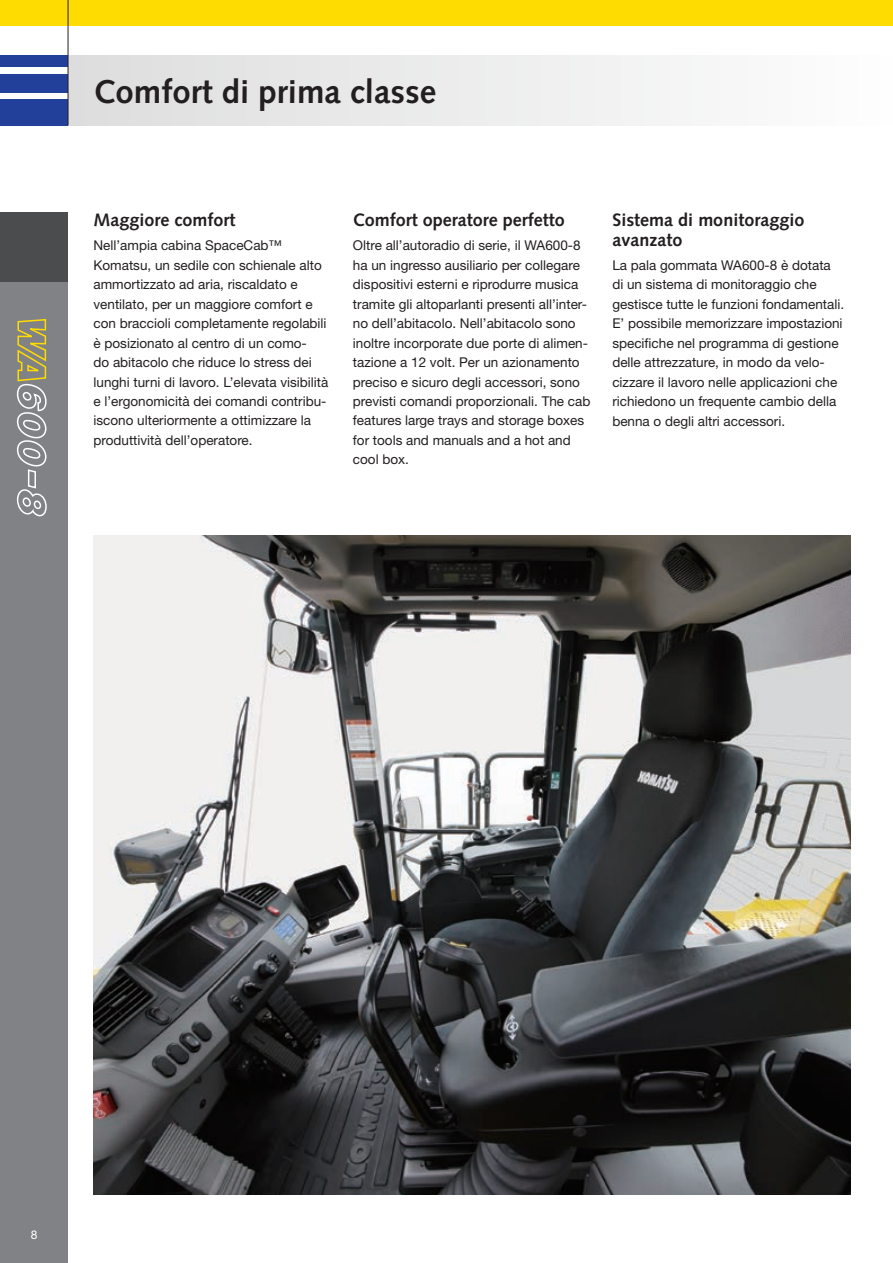
<style>
.page{position:relative;width:893px;height:1263px;background:#fff}
.page>*{position:absolute;margin:0;border:0;box-sizing:border-box;transform-origin:0 0}
.t1{font:700 33px "Syntax LTCE";color:#231f20}
.t2{font:700 18px/19.5px "Syntax LTCE";color:#231f20}
.t3{font:13.5px/19.5px "Helvetica Neue LT Pro";color:#231f20}
.t4{font:12px "Helvetica Neue LT Pro";color:#fff}
</style>
<div class="page">
<div style="left:0;top:213px;width:68px;height:1050px;background:#808285"></div>
<div style="left:0;top:99px;width:68px;height:26px;background:#223f99"></div>
<div style="left:0;top:74px;width:68px;height:18px;background:#223f99"></div>
<div style="left:0;top:55px;width:68px;height:12px;background:#223f99"></div>
<div style="left:0;top:0;width:893px;height:26px;background:#ffdc01"></div>
<div style="left:0;top:213px;width:68px;height:69px;background:#4b4c4d"></div>
<div style="left:68px;top:55px;width:825px;height:70px;background:linear-gradient(to right,#ddddde,#fdfdfe)"></div>
<hr style="left:68px;top:0;width:1px;height:125px;background:#231f20">
<img style="left:94px;top:536px;width:756px;height:659px">
<svg style="left:16px;top:319px;width:31px;height:198px"></svg>
<h1 class="t1" style="left:94px;top:73px;width:344px">Comfort di prima classe</h1>
<h2 class="t2" style="left:94px;top:210px;width:144px">Maggiore comfort</h2>
<p class="t3" style="left:94px;top:235px;width:236px">Nell’ampia cabina SpaceCab™ Komatsu, un sedile con schienale alto ammortizzato ad aria, riscaldato e ventilato, per un maggiore comfort e con braccioli completamente regolabili è posizionato al centro di un como-<br>do abitacolo che riduce lo stress dei lunghi turni di lavoro. L’elevata visibilità e l’ergonomicità dei comandi contribu&shy;iscono ulteriormente a ottimizzare la produttività dell’operatore.</p>
<h2 class="t2" style="left:353px;top:210px;width:214px">Comfort operatore perfetto</h2>
<p class="t3" style="left:353px;top:235px;width:239px">Oltre all’autoradio di serie, il WA600-8 ha un ingresso ausiliario per collegare dispositivi esterni e riprodurre musica tramite gli altoparlanti presenti all’inter&shy;no dell’abitacolo. Nell’abitacolo sono inoltre incorporate due porte di alimen&shy;tazione a 12 volt. Per un azionamento preciso e sicuro degli accessori, sono previsti comandi proporzionali. The cab features large trays and storage boxes for tools and manuals and a hot and cool box.</p>
<h2 class="t2" style="left:612px;top:210px;width:194px">Sistema di monitoraggio avanzato</h2>
<p class="t3" style="left:612px;top:255px;width:233px">La pala gommata WA600-8 è dotata di un sistema di monitoraggio che gestisce tutte le funzioni fondamentali.<br>E’ possibile memorizzare impostazioni specifiche nel programma di gestione delle attrezzature, in modo da velo&shy;cizzare il lavoro nelle applicazioni che richiedono un frequente cambio della benna o degli altri accessori.</p>
<p class="t4" style="left:31px;top:1227px;width:8px">8</p>
</div>
